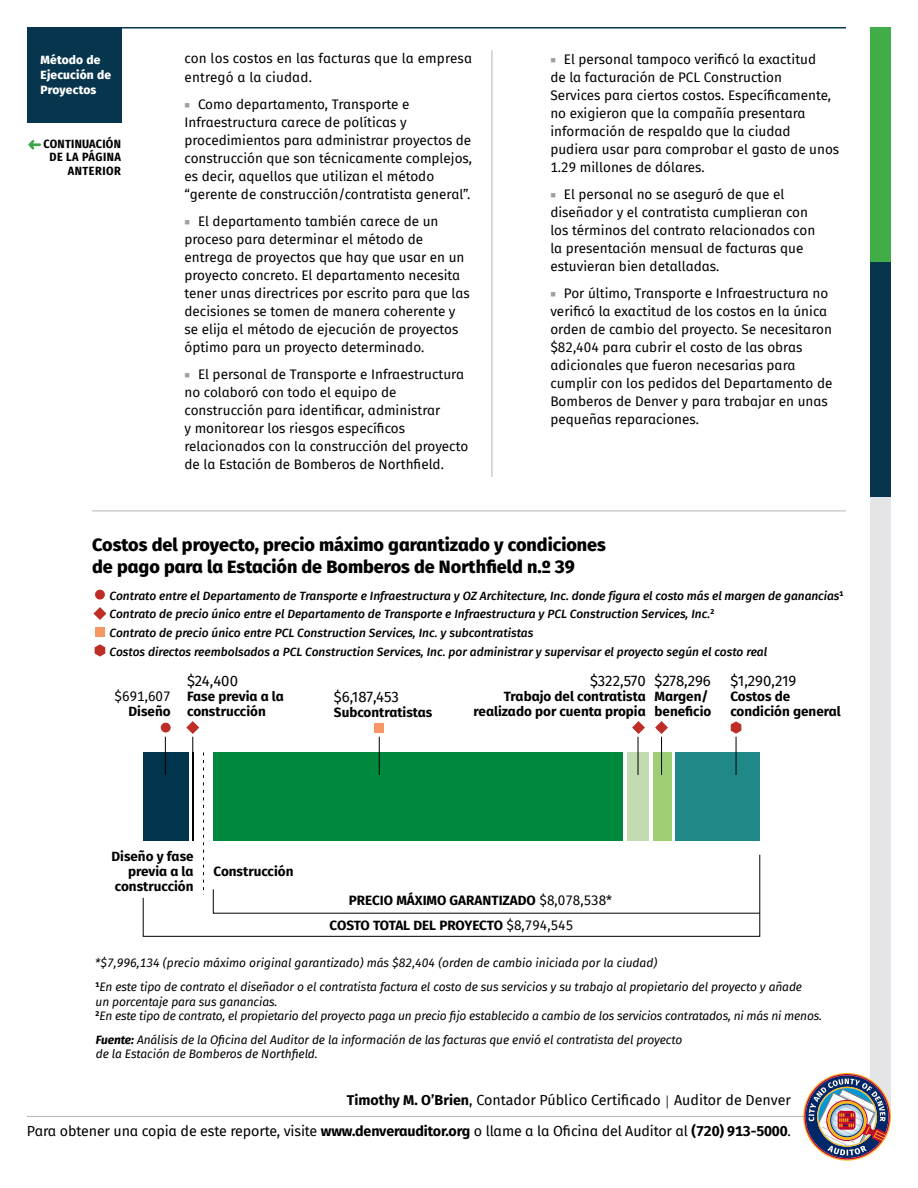
<style>
.page{position:relative;width:918px;height:1188px;background:#fff}
.page>*{position:absolute;margin:0;border:0;box-sizing:border-box;transform-origin:0 0}
.Graphic_Hed{font:800 18px/21.6px "Fira Sans";color:#000}
.t1{font:15px "Fira Sans";letter-spacing:-.01em;color:#000}
.Contact_Text{font:14.25px "Fira Sans";letter-spacing:-.01em;color:#000}
.Bullet_Text_2{font:13.5px/18px "Fira Sans";color:#000}
.t2{font:700 13.5px/15px "Fira Sans";color:#000}
.Source{font:italic 12px/14.4px "Fira Sans";letter-spacing:-.01em;color:#000}
.t3{font:italic 500 12px/18.8px "Fira Sans";color:#000}
.t4{font:700 12px/13.5px "Fira Sans Condensed";letter-spacing:.035em;color:#000;text-align:right}
.t5{font:800 12px/15px "Fira Sans";letter-spacing:.015em;color:#fff}
.s1{color:#9d9fa2}
.s2{font-weight:700}
.s3{font-weight:400}
.s4{font-weight:300}
</style>
<div class="page">
<div style="left:871px;top:27px;width:20px;height:235px;background:#41ad49"></div>
<div style="left:871px;top:262px;width:20px;height:235px;background:#06354d"></div>
<div style="left:871px;top:497px;width:20px;height:619px;background:#e4e5e6"></div>
<hr style="left:27px;top:27px;width:819px;height:1px;background:#06354d">
<div style="left:27px;top:28px;width:94px;height:95px;background:#06354d"></div>
<div style="left:676px;top:752px;width:84px;height:89px;background:#208988"></div>
<div style="left:653px;top:752px;width:18px;height:89px;background:#9fcf74"></div>
<div style="left:628px;top:752px;width:21px;height:89px;background:#c2dbb1"></div>
<div style="left:214px;top:752px;width:409px;height:89px;background:#00893e"></div>
<hr style="left:192px;top:752px;width:2px;height:89px;background:#000">
<div style="left:143px;top:752px;width:45px;height:89px;background:#01354d"></div>
<svg style="left:203px;top:752px;width:1px;height:101px"></svg>
<svg style="left:142px;top:854px;width:619px;height:83px"></svg>
<div style="left:161px;top:723px;width:10px;height:10px;background:#be2d26;border-radius:50%"></div>
<div style="left:95px;top:590px;width:10px;height:10px;background:#be2d26;border-radius:50%"></div>
<svg style="left:186px;top:721px;width:13px;height:13px"></svg>
<svg style="left:93px;top:607px;width:13px;height:13px"></svg>
<svg style="left:632px;top:721px;width:13px;height:13px"></svg>
<div style="left:375px;top:723px;width:9px;height:10px;background:#f79665"></div>
<div style="left:95px;top:628px;width:10px;height:9px;background:#f79665"></div>
<svg style="left:655px;top:721px;width:13px;height:13px"></svg>
<svg style="left:731px;top:721px;width:10px;height:13px"></svg>
<svg style="left:95px;top:644px;width:10px;height:13px"></svg>
<hr style="left:661px;top:737px;width:1px;height:38px;background:#000">
<hr style="left:736px;top:737px;width:1px;height:38px;background:#000">
<hr style="left:379px;top:737px;width:1px;height:38px;background:#000">
<hr style="left:192px;top:737px;width:1px;height:38px;background:#000">
<hr style="left:165px;top:737px;width:1px;height:38px;background:#000">
<hr style="left:638px;top:737px;width:1px;height:38px;background:#000">
<svg style="left:213px;top:889px;width:548px;height:25px"></svg>
<hr style="left:92px;top:511px;width:754px;height:1px;background:#b1b4b6">
<hr style="left:492px;top:50px;width:1px;height:427px;background:#b1b4b6">
<hr style="left:27px;top:1116px;width:820px;height:1px;background:#b1b4b6">
<img style="left:803px;top:1073px;width:88px;height:88px">
<svg style="left:28px;top:140px;width:13px;height:9px"></svg>
<p class="t5" style="left:41px;top:52px;width:72px">Método de<br>Ejecución de<br>Proyectos</p>
<p class="Bullet_Text_2" style="left:184px;top:48px;width:289px;line-height:19.5px">con los costos en las facturas que la empresa entregó a la ciudad.</p>
<p class="Bullet_Text_2" style="left:184px;top:95px;width:289px"><span class="s1">■</span> Como departamento, Transporte e Infraestructura carece de políticas y procedimientos para administrar proyectos de construcción que son técnicamente complejos, es decir, aquellos que utilizan el método “gerente de construcción/contratista general”.</p>
<p class="Bullet_Text_2" style="left:184px;top:212px;width:287px"><span class="s1">■</span> El departamento también carece de un proceso para determinar el método de entrega de proyectos que hay que usar en un proyecto concreto. El departamento necesita tener unas directrices por escrito para que las decisiones se tomen de manera coherente y se elija el método de ejecución de proyectos óptimo para un proyecto determinado.</p>
<p class="Bullet_Text_2" style="left:184px;top:365px;width:285px"><span class="s1">■</span> El personal de Transporte e Infraestructura no colaboró con todo el equipo de construcción para identificar, administrar<br>y monitorear los riesgos específicos relacionados con la construcción del proyecto de la Estación de Bomberos de Northfield.</p>
<p class="t4" style="left:44px;top:136px;width:79px">CONTINUACIÓN<br>DE LA PÁGINA<br>ANTERIOR</p>
<p class="Bullet_Text_2" style="left:550px;top:50px;width:290px"><span class="s1">■</span> El personal tampoco verificó la exactitud<br>de la facturación de PCL Construction<br>Services para ciertos costos. Específicamente, no exigieron que la compañía presentara información de respaldo que la ciudad pudiera usar para comprobar el gasto de unos 1.29 millones de dólares.</p>
<p class="Bullet_Text_2" style="left:550px;top:185px;width:266px"><span class="s1">■</span> El personal no se aseguró de que el diseñador y el contratista cumplieran con los términos del contrato relacionados con la presentación mensual de facturas que estuvieran bien detalladas.</p>
<p class="Bullet_Text_2" style="left:550px;top:284px;width:284px"><span class="s1">■</span> Por último, Transporte e Infraestructura no verificó la exactitud de los costos en la única orden de cambio del proyecto. Se necesitaron $82,404 para cubrir el costo de las obras adicionales que fueron necesarias para cumplir con los pedidos del Departamento de Bomberos de Denver y para trabajar en unas pequeñas reparaciones.</p>
<p class="Graphic_Hed" style="left:92px;top:533px;width:515px">Costos del proyecto, precio máximo garantizado y condiciones de pago para la Estación de Bomberos de Northfield n.º 39</p>
<p class="t3" style="left:110px;top:585px;width:735px">Contrato entre el Departamento de Transporte e Infraestructura y OZ Architecture, Inc. donde figura el costo más el margen de ganancias<sup>1<br></sup>Contrato de precio único entre el Departamento de Transporte e Infraestructura y PCL Construction Services, Inc.<sup>2<br></sup>Contrato de precio único entre PCL Construction Services, Inc. y subcontratistas<br>Costos directos reembolsados a PCL Construction Services, Inc. por administrar y supervisar el proyecto según el costo real</p>
<p class="Bullet_Text_2" style="left:115px;top:689px;width:58px;line-height:15px;text-align:right">$691,607<br><span class="s2">Diseño</span></p>
<p class="t1" style="left:187px;top:670px;width:52px">$24,400</p>
<p class="t2" style="left:187px;top:688px;width:98px">Fase previa a la construcción</p>
<p class="t1" style="left:334px;top:686px;width:66px">$6,187,453</p>
<p class="t2" style="left:334px;top:704px;width:100px">Subcontratistas</p>
<p class="t1" style="left:590px;top:670px;width:57px">$322,570</p>
<p class="t2" style="left:474px;top:688px;width:174px;text-align:right">Trabajo del contratista realizado por cuenta propia</p>
<p class="t1" style="left:655px;top:670px;width:58px">$278,296</p>
<p class="t2" style="left:655px;top:688px;width:58px">Margen/ beneficio</p>
<p class="t1" style="left:730px;top:670px;width:68px">$1,290,219</p>
<p class="t2" style="left:730px;top:688px;width:112px">Costos de condición general</p>
<p class="t2" style="left:111px;top:848px;width:84px;text-align:right">Diseño y fase previa a la construcción</p>
<p class="t2" style="left:214px;top:863px;width:81px">Construcción</p>
<p class="t2" style="left:349px;top:892px;width:265px">PRECIO MÁXIMO GARANTIZADO <span class="s3">$8,078,538*</span></p>
<p class="t2" style="left:330px;top:917px;width:245px">COSTO TOTAL DEL PROYECTO <span class="s3">$8,794,545</span></p>
<p class="Source" style="left:95px;top:955px;width:563px">*$7,996,134 (precio máximo original garantizado) más $82,404 (orden de cambio iniciada por la ciudad)</p>
<p class="Source" style="left:96px;top:980px;width:708px"><sup>1</sup>En este tipo de contrato el diseñador o el contratista factura el costo de sus servicios y su trabajo al propietario del proyecto y añade</p>
<p class="Source" style="left:96px;top:994px;width:183px">un porcentaje para sus ganancias.</p>
<p class="Source" style="left:96px;top:1008px;width:728px"><sup>2</sup>En este tipo de contrato, el propietario del proyecto paga un precio fijo establecido a cambio de los servicios contratados, ni más ni menos.</p>
<p class="Source" style="left:96px;top:1032px;width:588px"><span class="s2">Fuente:</span> Análisis de la Oficina del Auditor de la información de las facturas que envió el contratista del proyecto de la Estación de Bomberos de Northfield.</p>
<p class="Contact_Text" style="left:347px;top:1089px;width:446px"><span class="s2">Timothy M. O’Brien</span>, Contador Público Certificado <span class="s4">|</span> Auditor de Denver</p>
<p class="Contact_Text" style="left:27px;top:1121px;width:766px">Para obtener una copia de este reporte, visite <span class="s2">www.denverauditor.org</span> o llame a la Oficina del Auditor al <span class="s2">(720) 913-5000</span>.</p>
</div>
